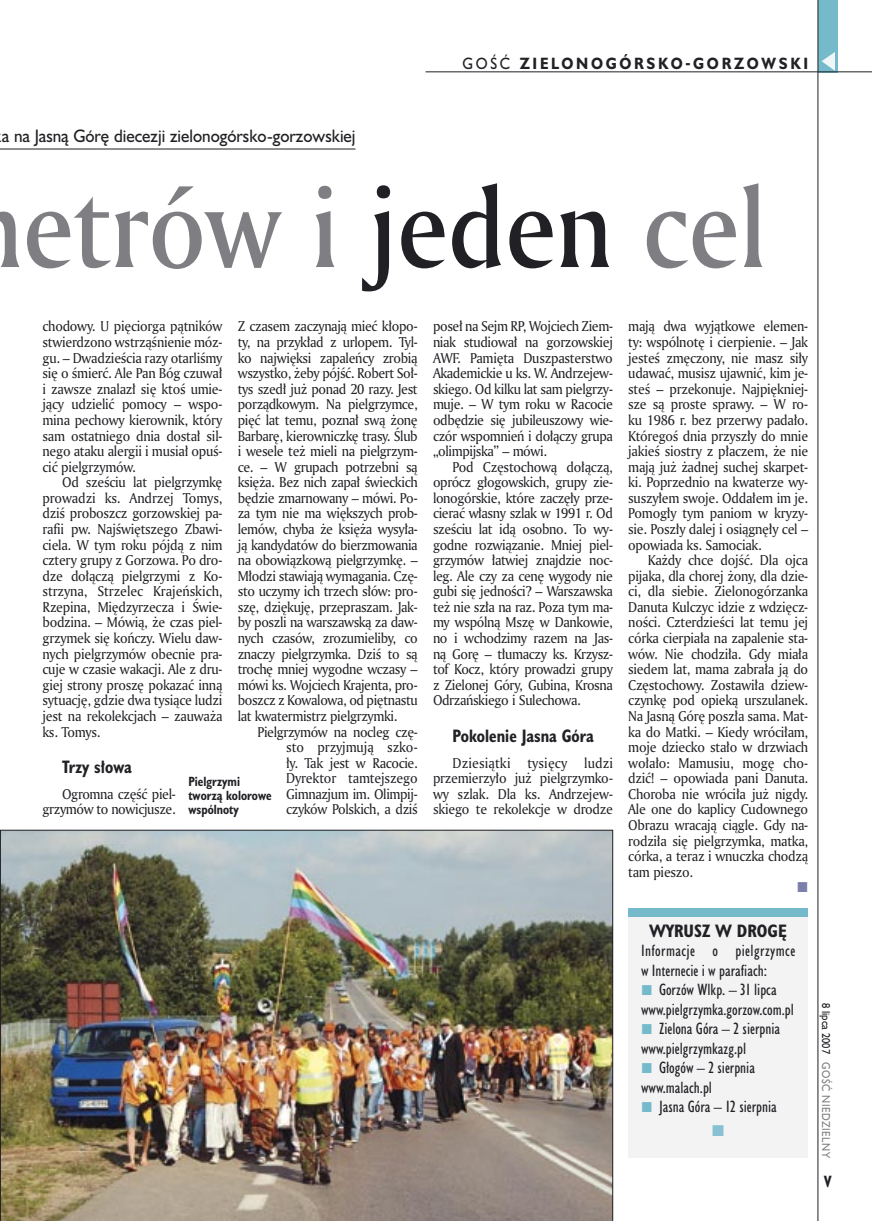
<style>
.page{position:relative;width:872px;height:1221px;background:#fff}
.page>*{position:absolute;margin:0;border:0;box-sizing:border-box;transform-origin:0 0}
._05_tytyl_AmMd_72_pt{font:108px "Amerigo Md PL";color:#7f7f83;scale:.9 1}
._04-3_nadtytul_lokal{font:16.5px "Humanst 521 PL";color:#212125;scale:.94 1}
._04_srodtytul_HuCB_11_pt{font:700 16.5px "Humanst 521 Cn PL";color:#212125;scale:.94 1}
._04-2_tytul_ramki{font:700 16.5px "Humanst 521 Cn PL";color:#212125}
._03-2_body_do_ramki{font:15px "Humanst 521 Cn PL";color:#212125}
._03-2_body_do_ramki-2{font:15px/19.5px "Humanst 521 Cn PL";letter-spacing:.025em;color:#212125}
._15b_temat_prawo{font:700 15px "Humanst 521 PL";letter-spacing:.2em;color:#212125;scale:.9 1}
._17_pagina_prawa{font:700 15px "Humanst 521 Cn PL";color:#212125;scale:.94 1}
._01_body_tekst{font:13.8px/15.6px "Amerigo PL";letter-spacing:-.03em;color:#212125;text-align:justify;scale:.94 1}
._17_pagina_prawa-2{font:13.8px/15.6px "Amerigo PL";letter-spacing:-.02em;color:#212125;text-align:justify;scale:.94 1}
._09_podpis_zdjecia_HuCnB{font:700 12.3px/14.4px "Humanst 521 Cn PL";color:#212125;scale:.94 1}
._19a_data_prawa_GOSC{font:10.5px "Humanst 521 PL";letter-spacing:.05em;color:#7f7f83;scale:.9 1}
._19_data_prawa{font:10.5px "Humanst 521 PL";color:#212125;scale:.9 1}
.s1{font-weight:400}
.s2{color:#212125}
</style>
<div class="page">
<div style="left:818px;top:0;width:19px;height:72px;background:#75baca"></div>
<hr style="left:817px;top:0;width:1px;height:1220px;background:#212125">
<svg style="left:821px;top:52px;width:14px;height:19px"></svg>
<hr style="left:425px;top:72px;width:447px;height:1px;background:#212125">
<img style="left:0;top:830px;width:613px;height:390px">
<div style="left:628px;top:907px;width:180px;height:249px;background:#f3f3f4"></div>
<div style="left:628px;top:907px;width:180px;height:9px;background:#75baca"></div>
<hr style="left:0;top:149px;width:355px;height:1px;background:#212125">
<p class="_15b_temat_prawo" style="left:462px;top:53px;width:385px"><span class="s1">GOŚĆ</span> ZIELONOGÓRSKO-GORZOWSKI</p>
<p class="_04-3_nadtytul_lokal" style="left:2px;top:124px;width:378px">a na Jasną Górę diecezji zielonogórsko-gorzowskiej</p>
<p class="_05_tytyl_AmMd_72_pt" style="left:23px;top:156px;width:828px">etrów i <span class="s2">jeden</span> cel</p>
<p class="_17_pagina_prawa-2" style="left:43px;top:318px;width:193px">chodowy. U pięciorga pątników stwierdzono wstrząśnienie móz&shy;gu. – Dwadzieścia razy otarliśmy się o śmierć. Ale Pan Bóg czuwał i zawsze znalazł się ktoś umie&shy;jący udzielić pomocy – wspo&shy;mina pechowy kierownik, który sam ostatniego dnia dostał sil&shy;nego ataku alergii i musiał opuś&shy;cić pielgrzymów.</p>
<p class="_01_body_tekst" style="left:43px;top:474px;width:193px;text-indent:20px">Od sześciu lat pielgrzymkę prowadzi ks. Andrzej Tomys, dziś proboszcz gorzowskiej pa&shy;rafii pw. Najświętszego Zbawi&shy;ciela. W tym roku pójdą z nim cztery grupy z Gorzowa. Po dro&shy;dze dołączą pielgrzymi z Ko&shy;strzyna, Strzelec Krajeńskich, Rzepina, Międzyrzecza i Świe&shy;bodzina. – Mówią, że czas piel&shy;grzymek się kończy. Wielu daw&shy;nych pielgrzymów obecnie pra&shy;cuje w czasie wakacji. Ale z dru&shy;giej strony proszę pokazać inną sytuację, gdzie dwa tysiące ludzi jest na rekolekcjach – zauważa ks. Tomys.</p>
<p class="_04_srodtytul_HuCB_11_pt" style="left:62px;top:755px;width:76px">Trzy słowa</p>
<p class="_01_body_tekst" style="left:43px;top:785px;width:143px;text-align:right">Ogromna część piel&shy;grzymów to nowicjusze.</p>
<p class="_01_body_tekst" style="left:238px;top:318px;width:193px">Z czasem zaczynają mieć kłopo&shy;ty, na przykład z urlopem. Tyl&shy;ko najwięksi zapaleńcy zrobią wszystko, żeby pójść. Robert Soł&shy;tys szedł już ponad 20 razy. Jest porządkowym. Na pielgrzymce, pięć lat temu, poznał swą żonę Barbarę, kierowniczkę trasy. Ślub i wesele też mieli na pielgrzym&shy;ce. – W grupach potrzebni są księża. Bez nich zapał świeckich będzie zmarnowany – mówi. Po&shy;za tym nie ma większych prob&shy;lemów, chyba że księża wysyła&shy;ją kandydatów do bierzmowania na obowiązkową pielgrzymkę. – Młodzi stawiają wymagania. Czę&shy;sto uczymy ich trzech słów: pro&shy;szę, dziękuję, przepraszam. Jak&shy;by poszli na warszawską za daw&shy;nych czasów, zrozumieliby, co znaczy pielgrzymka. Dziś to są trochę mniej wygodne wczasy – mówi ks. Wojciech Krajenta, pro&shy;boszcz z Kowalowa, od piętnastu lat kwatermistrz pielgrzymki.</p>
<p class="_01_body_tekst" style="left:286px;top:723px;width:141px;text-indent:-29px">Pielgrzymów na nocleg czę&shy;sto przyjmują szko&shy;ły. Tak jest w Racocie.<br>Dyrektor tamtejszego Gimnazjum im. Olimpij&shy;czyków Polskich, a dziś</p>
<p class="_09_podpis_zdjecia_HuCnB" style="left:188px;top:773px;width:90px">Pielgrzymi tworzą kolorowe wspólnoty</p>
<p class="_01_body_tekst" style="left:433px;top:318px;width:193px">poseł na Sejm RP, Wojciech Ziem&shy;niak studiował na gorzowskiej AWF. Pamięta Duszpasterstwo Akademickie u ks. W. Andrzejew&shy;skiego. Od kilku lat sam pielgrzy&shy;muje. – W tym roku w Racocie odbędzie się jubileuszowy wie&shy;czór wspomnień i dołączy grupa „olimpijska” – mówi.</p>
<p class="_01_body_tekst" style="left:433px;top:458px;width:193px;text-indent:20px">Pod Częstochową dołączą, oprócz głogowskich, grupy zie&shy;lonogórskie, które zaczęły prze&shy;cierać własny szlak w 1991 r. Od sześciu lat idą osobno. To wy&shy;godne rozwiązanie. Mniej piel&shy;grzymów łatwiej znajdzie noc&shy;leg. Ale czy za cenę wygody nie gubi się jedności? – Warszawska też nie szła na raz. Poza tym ma&shy;my wspólną Mszę w Dankowie, no i wchodzimy razem na Jas&shy;ną Gorę – tłumaczy ks. Krzysz&shy;tof Kocz, który prowadzi grupy z Zielonej Góry, Gubina, Krosna Odrzańskiego i Sulechowa.</p>
<p class="_04_srodtytul_HuCB_11_pt" style="left:452px;top:724px;width:152px">Pokolenie Jasna Góra</p>
<p class="_01_body_tekst" style="left:433px;top:754px;width:193px;text-indent:20px">Dziesiątki tysięcy ludzi przemierzyło już pielgrzymko&shy;wy szlak. Dla ks. Andrzejew&shy;skiego te rekolekcje w drodze</p>
<p class="_01_body_tekst" style="left:628px;top:318px;width:193px">mają dwa wyjątkowe elemen&shy;ty: wspólnotę i cierpienie. – Jak jesteś zmęczony, nie masz siły udawać, musisz ujawnić, kim je&shy;steś – przekonuje. Najpiękniej&shy;sze są proste sprawy. – W ro&shy;ku 1986 r. bez przerwy padało.<br>Któregoś dnia przyszły do mnie jakieś siostry z płaczem, że nie mają już żadnej suchej skarpet&shy;ki. Poprzednio na kwaterze wy&shy;suszyłem swoje. Oddałem im je.<br>Pomogły tym paniom w kryzy&shy;sie. Poszły dalej i osiągnęły cel – opowiada ks. Samociak.</p>
<p class="_01_body_tekst" style="left:628px;top:552px;width:193px;text-indent:20px">Każdy chce dojść. Dla ojca pijaka, dla chorej żony, dla dzie&shy;ci, dla siebie. Zielonogórzanka Danuta Kulczyc idzie z wdzięcz&shy;ności. Czterdzieści lat temu jej córka cierpiała na zapalenie sta&shy;wów. Nie chodziła. Gdy miała siedem lat, mama zabrała ją do Częstochowy. Zostawiła dziew&shy;czynkę pod opieką urszulanek.<br>Na Jasną Górę poszła sama. Mat&shy;ka do Matki. – Kiedy wróciłam, moje dziecko stało w drzwiach wołało: Mamusiu, mogę cho&shy;dzić! – opowiada pani Danuta.<br>Choroba nie wróciła już nigdy.<br>Ale one do kaplicy Cudownego Obrazu wracają ciągle. Gdy na&shy;rodziła się pielgrzymka, matka, córka, a teraz i wnuczka chodzą tam pieszo.</p>
<p class="_04-2_tytul_ramki" style="left:649px;top:919px;width:139px">WYRUSZ W DROGĘ</p>
<p class="_03-2_body_do_ramki-2" style="left:641px;top:940px;width:156px">Informacje o pielgrzymce w Internecie i w parafiach:</p>
<p class="_03-2_body_do_ramki" style="left:659px;top:980px;width:119px">Gorzów Wlkp. – 31 lipca</p>
<p class="_03-2_body_do_ramki" style="left:641px;top:999px;width:154px">www.pielgrzymka.gorzow.com.pl</p>
<p class="_03-2_body_do_ramki" style="left:659px;top:1019px;width:123px">Zielona Góra – 2 sierpnia</p>
<p class="_03-2_body_do_ramki" style="left:641px;top:1038px;width:107px">www.pielgrzymkazg.pl</p>
<p class="_03-2_body_do_ramki" style="left:659px;top:1058px;width:97px">Głogów – 2 sierpnia</p>
<p class="_03-2_body_do_ramki" style="left:641px;top:1077px;width:72px">www.malach.pl</p>
<p class="_03-2_body_do_ramki" style="left:659px;top:1097px;width:119px">Jasna Góra – 12 sierpnia</p>
<p class="_19_data_prawa" style="left:833px;top:1002px;width:58px;rotate:90deg">8 lipca 2007</p>
<p class="_19a_data_prawa_GOSC" style="left:833px;top:1062px;width:108px;rotate:90deg">GOŚĆ NIEDZIELNY</p>
<p class="_17_pagina_prawa" style="left:824px;top:1171px;width:9px">V</p>
</div>
